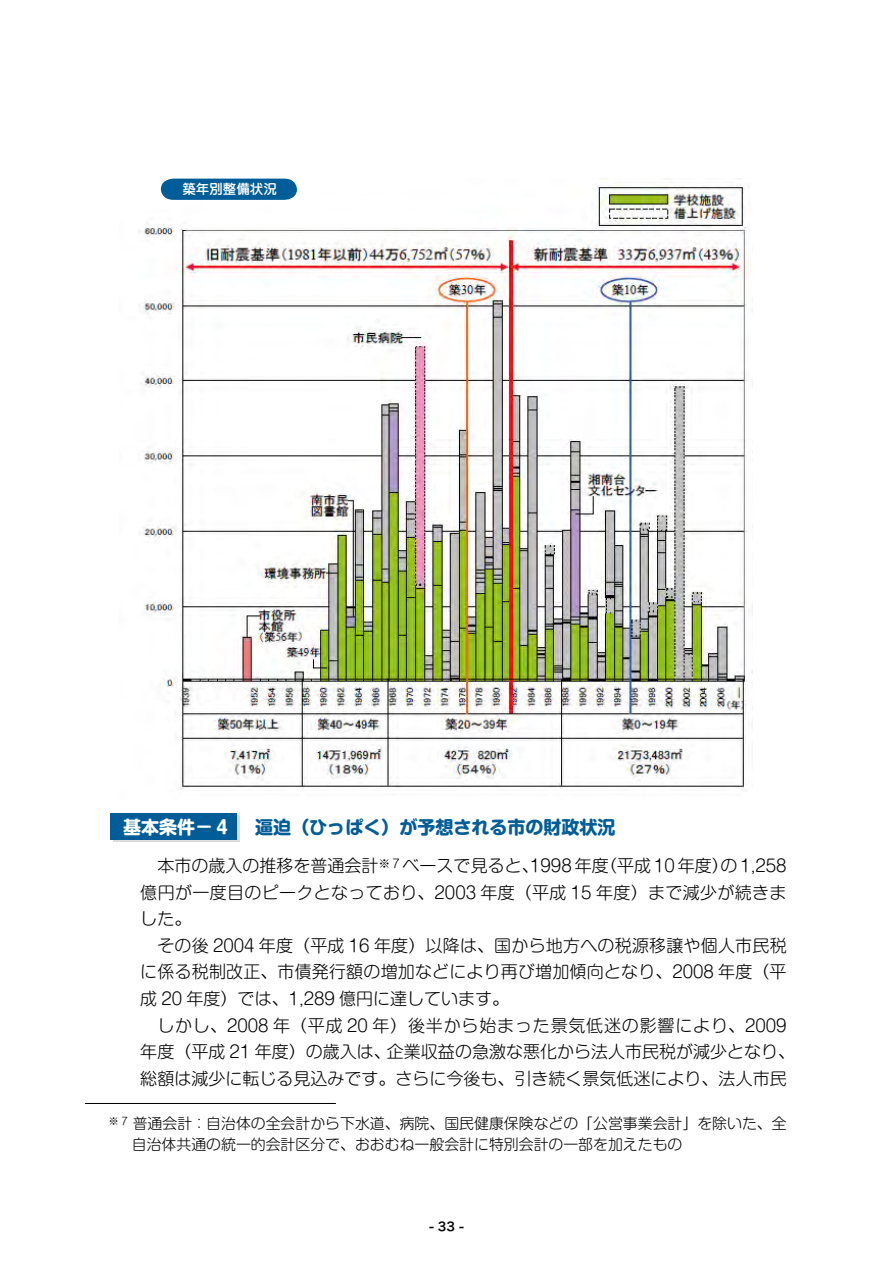
<style>
.page{position:relative;width:893px;height:1263px;background:#fff}
.page>*{position:absolute;margin:0;border:0;box-sizing:border-box;transform-origin:0 0}
.t1{font:700 18px "Shin M Go Pro";color:#005d97}
.t2{font:300 16.95px/26.5px "Shin M Go Pro";color:#000;text-align:justify}
.t3{font:300 14.85px/21.3px "Shin M Go Pro";color:#000}
.t4{font:500 13.5px "Jun 34 Pro";color:#fff}
.t5{font:12px "Hira Kaku Pro W6";color:#000}
.s1{color:#fff}
</style>
<div class="page">
<img style="left:139px;top:178px;width:613px;height:612px">
<svg style="left:161px;top:179px;width:136px;height:21px;background:#0a639b"></svg>
<div style="left:113px;top:815px;width:127px;height:27px;background:#dcdddd"></div>
<div style="left:111px;top:813px;width:126px;height:27px;background:#005d97"></div>
<hr style="left:85px;top:1103px;width:251px;height:1px;background:#000">
<p class="t4" style="left:182px;top:178px;width:96px">築年別整備状況</p>
<p class="t1" style="left:123px;top:812px;width:493px"><span class="s1">基本条件－４</span>　 逼迫（ひっぱく）が予想される市の財政状況</p>
<p class="t2" style="left:140px;top:850px;width:648px;text-indent:17px">本市の歳入の推移を普通会計<sup>※</sup> <sup>7</sup> ベースで見ると、1998 年度（平成 10 年度）の 1,258億円が一度目のピークとなっており、2003 年度（平成 15 年度）まで減少が続きました。</p>
<p class="t2" style="left:140px;top:930px;width:648px;text-indent:17px">その後 2004 年度（平成 16 年度）以降は、国から地方への税源移譲や個人市民税に係る税制改正、市債発行額の増加などにより再び増加傾向となり、2008 年度（平成 20 年度）では、1,289 億円に達しています。</p>
<p class="t2" style="left:140px;top:1010px;width:656px;text-align:center">しかし、2008 年（平成 20 年）後半から始まった景気低迷の影響により、2009<br>年度（平成 21 年度）の歳入は、企業収益の急激な悪化から法人市民税が減少となり、総額は減少に転じる見込みです。さらに今後も、引き続く景気低迷により、法人市民</p>
<p class="t3" style="left:132px;top:1111px;width:656px;text-indent:-23px"><sup>※</sup> <sup>7</sup> 普通会計：自治体の全会計から下水道、病院、国民健康保険などの「公営事業会計」を除いた、全自治体共通の統一的会計区分で、おおむね一般会計に特別会計の一部を加えたもの</p>
<p class="t5" style="left:429px;top:1216px;width:36px">- 33 -</p>
</div>
